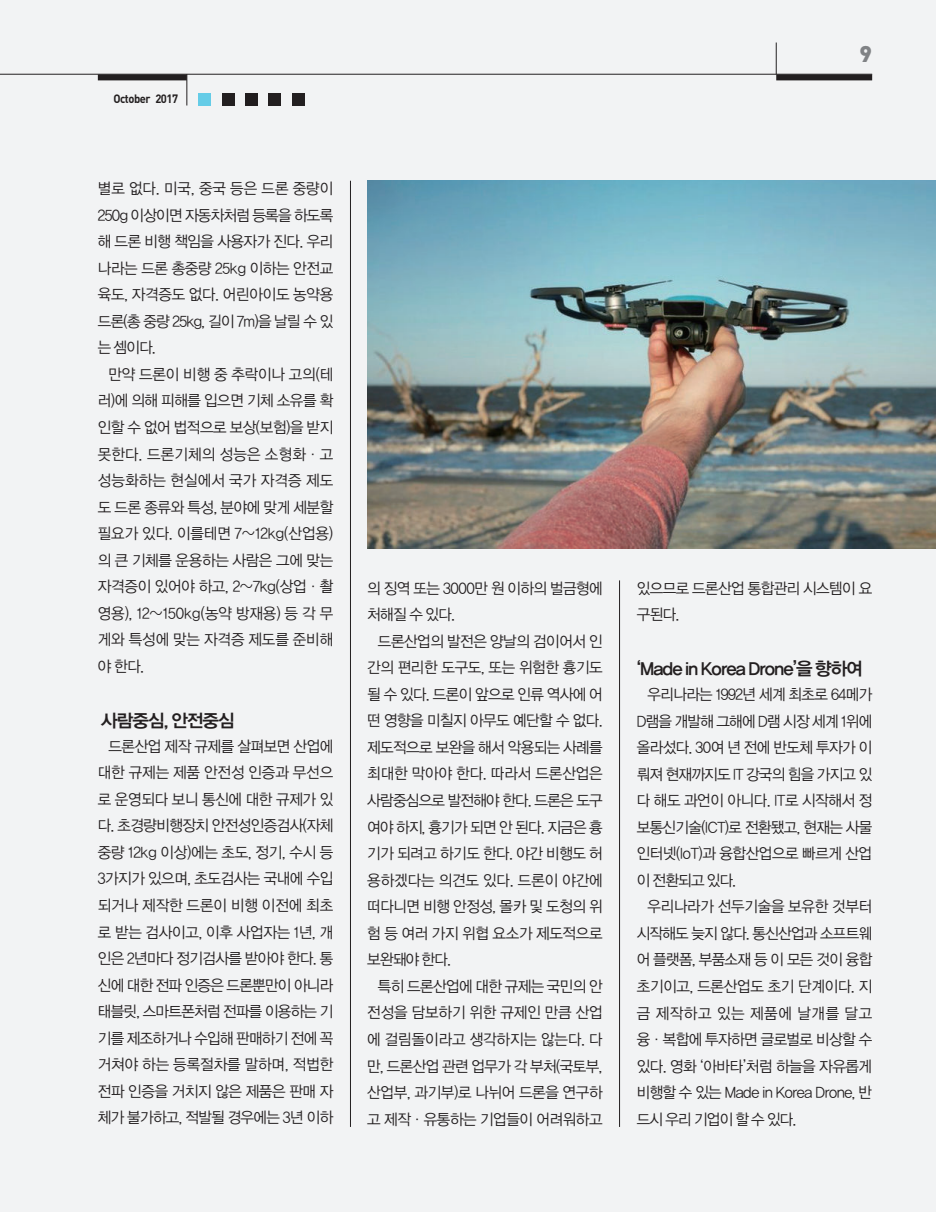
<style>
.page{position:relative;width:936px;height:1212px;background:#fff}
.page>*{position:absolute;margin:0;border:0;box-sizing:border-box;transform-origin:0 0}
.t1{font:900 22.5px "DIN";color:#808285}
.t2{font:18px "YDVYGO Std 14";letter-spacing:-.055em;color:#231f20}
.t3{font:15.45px/26.5px "YDVYGO Std 12";letter-spacing:-.025em;color:#231f20;text-align:justify;scale:.95 1}
.t4{font:700 12px "DIN";letter-spacing:-.045em;color:#231f20;scale:.93 1}
</style>
<div class="page">
<div style="left:0;top:0;width:935px;height:1212px;background:#f2f3f4"></div>
<hr style="left:0;top:74px;width:872px;height:1px;background:#231f20">
<div style="left:776px;top:74px;width:96px;height:6px;background:#231f20"></div>
<div style="left:98px;top:74px;width:89px;height:6px;background:#231f20"></div>
<hr style="left:776px;top:43px;width:1px;height:31px;background:#231f20">
<hr style="left:186px;top:74px;width:1px;height:31px;background:#231f20">
<div style="left:245px;top:93px;width:13px;height:13px;background:#231f20"></div>
<div style="left:222px;top:93px;width:12px;height:13px;background:#231f20"></div>
<div style="left:198px;top:93px;width:13px;height:13px;background:#65cce7"></div>
<div style="left:268px;top:93px;width:13px;height:13px;background:#231f20"></div>
<div style="left:292px;top:93px;width:13px;height:13px;background:#231f20"></div>
<hr style="left:350px;top:181px;width:1px;height:946px;background:#231f20">
<hr style="left:619px;top:580px;width:1px;height:547px;background:#231f20">
<img style="left:367px;top:181px;width:568px;height:367px">
<p class="t4" style="left:113px;top:92px;width:71px">October 2017</p>
<p class="t3" style="left:98px;top:175px;width:249px">별로 없다. 미국, 중국 등은 드론 중량이 250g 이상이면 자동차처럼 등록을 하도록 해 드론 비행 책임을 사용자가 진다. 우리 나라는 드론 총중량 25kg 이하는 안전교 육도, 자격증도 없다. 어린아이도 농약용 드론(총 중량 25kg, 길이 7m)을 날릴 수 있 는 셈이다.</p>
<p class="t3" style="left:98px;top:361px;width:249px;text-indent:11px">만약 드론이 비행 중 추락이나 고의(테 러)에 의해 피해를 입으면 기체 소유를 확 인할 수 없어 법적으로 보상(보험)을 받지 못한다. 드론기체의 성능은 소형화·고 성능화하는 현실에서 국가 자격증 제도 도 드론 종류와 특성, 분야에 맞게 세분할 필요가 있다. 이를테면 7~12kg(산업용) 의 큰 기체를 운용하는 사람은 그에 맞는 자격증이 있어야 하고, 2~7kg(상업·촬 영용), 12~150kg(농약 방재용) 등 각 무 게와 특성에 맞는 자격증 제도를 준비해 야 한다.</p>
<p class="t2" style="left:101px;top:712px;width:135px">사람중심, 안전중심</p>
<p class="t3" style="left:98px;top:733px;width:249px;text-indent:11px">드론산업 제작 규제를 살펴보면 산업에 대한 규제는 제품 안전성 인증과 무선으 로 운영되다 보니 통신에 대한 규제가 있 다. 초경량비행장치 안전성인증검사(자체 중량 12kg 이상)에는 초도, 정기, 수시 등 3가지가 있으며, 초도검사는 국내에 수입 되거나 제작한 드론이 비행 이전에 최초 로 받는 검사이고, 이후 사업자는 1년, 개 인은 2년마다 정기검사를 받아야 한다. 통 신에 대한 전파 인증은 드론뿐만이 아니라 태블릿, 스마트폰처럼 전파를 이용하는 기 기를 제조하거나 수입해 판매하기 전에 꼭 거쳐야 하는 등록절차를 말하며, 적법한 전파 인증을 거치지 않은 제품은 판매 자 체가 불가하고, 적발될 경우에는 3년 이하</p>
<p class="t3" style="left:367px;top:575px;width:249px">의 징역 또는 3000만 원 이하의 벌금형에 처해질 수 있다.</p>
<p class="t3" style="left:367px;top:628px;width:249px;text-indent:11px">드론산업의 발전은 양날의 검이어서 인 간의 편리한 도구도, 또는 위험한 흉기도 될 수 있다. 드론이 앞으로 인류 역사에 어 떤 영향을 미칠지 아무도 예단할 수 없다. 제도적으로 보완을 해서 악용되는 사례를 최대한 막아야 한다. 따라서 드론산업은 사람중심으로 발전해야 한다. 드론은 도구 여야 하지, 흉기가 되면 안 된다. 지금은 흉 기가 되려고 하기도 한다. 야간 비행도 허 용하겠다는 의견도 있다. 드론이 야간에 떠다니면 비행 안정성, 몰카 및 도청의 위 험 등 여러 가지 위협 요소가 제도적으로 보완돼야 한다.</p>
<p class="t3" style="left:367px;top:973px;width:249px;text-indent:11px">특히 드론산업에 대한 규제는 국민의 안 전성을 담보하기 위한 규제인 만큼 산업 에 걸림돌이라고 생각하지는 않는다. 다 만, 드론산업 관련 업무가 각 부처(국토부, 산업부, 과기부)로 나뉘어 드론을 연구하 고 제작·유통하는 기업들이 어려워하고</p>
<h1 class="t1" style="left:859px;top:41px;width:14px">9</h1>
<p class="t3" style="left:636px;top:575px;width:249px">있으므로 드론산업 통합관리 시스템이 요 구된다.</p>
<p class="t2" style="left:636px;top:660px;width:227px">‘made in Korea Drone’을 향하여</p>
<p class="t3" style="left:636px;top:681px;width:249px;text-indent:11px">우리나라는 1992년 세계 최초로 64메가 D램을 개발해 그해에 D램 시장 세계 1위에 올라섰다. 30여 년 전에 반도체 투자가 이 뤄져 현재까지도 IT 강국의 힘을 가지고 있 다 해도 과언이 아니다. IT로 시작해서 정 보통신기술(ICT)로 전환됐고, 현재는 사물 인터넷(IoT)과 융합산업으로 빠르게 산업 이 전환되고 있다.</p>
<p class="t3" style="left:636px;top:894px;width:249px;text-indent:11px">우리나라가 선두기술을 보유한 것부터 시작해도 늦지 않다. 통신산업과 소프트웨 어 플랫폼, 부품소재 등 이 모든 것이 융합 초기이고, 드론산업도 초기 단계이다. 지 금 제작하고 있는 제품에 날개를 달고 융·복합에 투자하면 글로벌로 비상할 수 있다. 영화 ‘아바타’처럼 하늘을 자유롭게 비행할 수 있는 Made in Korea Drone, 반 드시 우리 기업이 할 수 있다.</p>
</div>
